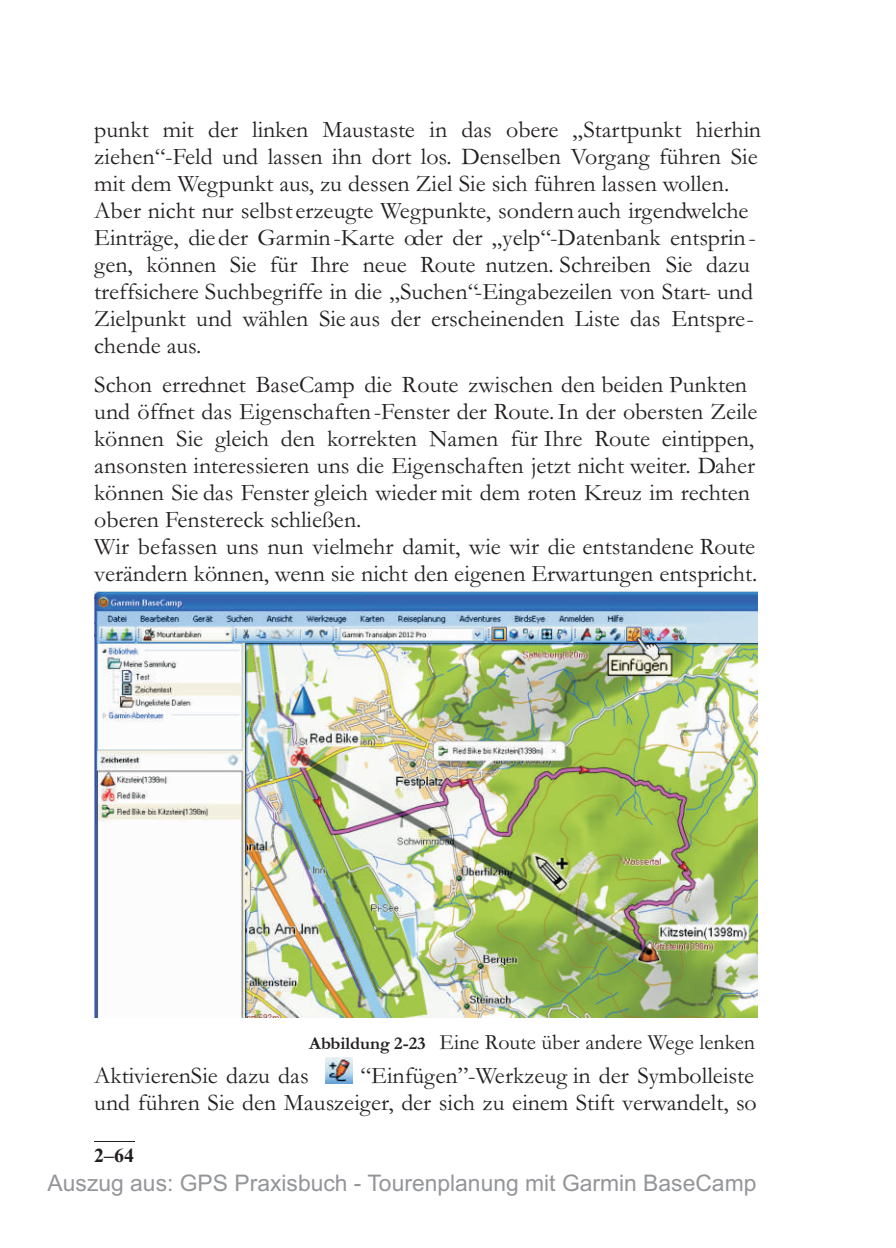
<style>
.page{position:relative;width:896px;height:1248px;background:#fff}
.page>*{position:absolute;margin:0;border:0;box-sizing:border-box;transform-origin:0 0}
.t1{font:24px/27px "Garamond";color:#231f20}
.t2{font:22.8px "Arial";color:#939598}
.t3{font:22px "Garamond";color:#231f20}
.t4{font:700 20px "Times New Roman";color:#231f20}
.s1{font-weight:700;font-size:18px}
</style>
<div class="page">
<hr style="left:94px;top:1141px;width:40px;height:1px;background:#231f20">
<img style="left:95px;top:592px;width:663px;height:426px">
<img style="left:326px;top:1057px;width:26px;height:26px">
<p class="t1" style="left:94px;top:118px;width:668px">punkt mit der linken Maustaste in das obere „Startpunkt hierhin ziehen“-Feld und lassen ihn dort los. Denselben Vorgang führen Sie mit dem Wegpunkt aus, zu dessen Ziel Sie sich führen lassen wollen.<br>Aber nicht nur selbst erzeugte Wegpunkte, sondern auch irgendwelche Einträge, die der Garmin -Karte oder der „yelp“-Datenbank entsprin - gen, können Sie für Ihre neue Route nutzen. Schreiben Sie dazu treffsichere Suchbegriffe in die „Suchen“-Eingabezeilen von Start- und Zielpunkt und wählen Sie aus der erscheinenden Liste das Entspre - chende aus.</p>
<p class="t1" style="left:94px;top:374px;width:665px">Schon errechnet BaseCamp die R oute zwischen den beiden Punkten und öffnet das Eigenschaften -Fenster der Route. In der obersten Zeile können Sie gleich den korrekten Namen für Ihre Route eintippen, ansonsten interessieren uns die Eigenschaften jetzt nicht weiter. Daher können Sie das Fenster gleich wieder mit dem roten Kreuz im rechten oberen Fenstereck schließen.<br>Wir befassen uns nun vielmehr damit, wie wir die entstandene Route verändern können, wenn sie nicht den eigenen Erwartungen entspricht.</p>
<p class="t3" style="left:309px;top:1034px;width:447px"><span class="s1">Abbildung 2-23</span> Eine Route über andere Wege lenken</p>
<p class="t1" style="left:94px;top:1065px;width:664px;text-align:right">“Einfügen”-Werkzeug in der Symbolleiste<br>und führen Sie den Mauszeiger, der sich zu einem Stift verwandelt, so</p>
<p class="t1" style="left:94px;top:1065px;width:216px">AktivierenSie dazu das</p>
<p class="t4" style="left:94px;top:1149px;width:41px">2–64</p>
<p class="t2" style="left:48px;top:1174px;width:710px">Auszug aus: GPS Praxisbuch - Tourenplanung mit Garmin BaseCamp</p>
</div>
